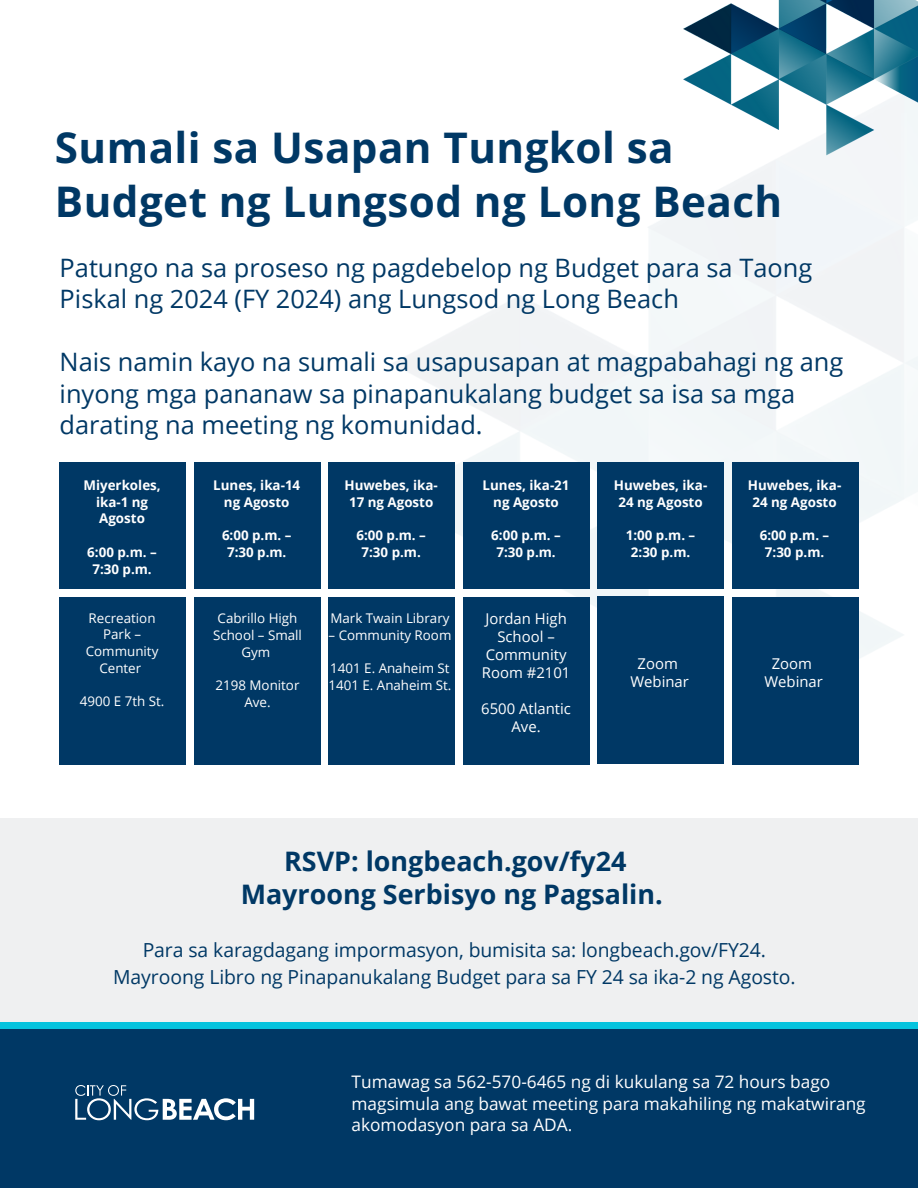
<style>
.page{position:relative;width:918px;height:1188px;background:#fff}
.page>*{position:absolute;margin:0;border:0;box-sizing:border-box;transform-origin:0 0}
.t1{font:700 42.15px/54px "Open Sans";letter-spacing:.01em;color:#003865}
.t2{font:700 26.85px "Open Sans";color:#003865}
.t3{font:25.35px/31.5px "Open Sans";color:#003865}
.t4{font:19.35px "Open Sans";letter-spacing:-.005em;color:#003865}
.t5{font:17.25px/21.5px "Open Sans";color:#fff}
.t6{font:14.85px/18px "Open Sans";color:#fff;text-align:center}
.t7{font:700 13.35px/16.6px "Open Sans";color:#fff;text-align:center}
.t8{font:13.35px/16.6px "Open Sans";color:#fff;text-align:center}
</style>
<div class="page">
<img style="left:391px;top:205px;width:527px;height:560px">
<div style="left:0;top:818px;width:918px;height:370px;background:#eff0f1"></div>
<div style="left:0;top:1029px;width:918px;height:159px;background:#003865"></div>
<div style="left:0;top:1022px;width:918px;height:7px;background:#05c3de"></div>
<svg style="left:75px;top:1085px;width:179px;height:35px"></svg>
<img style="left:683px;top:0;width:235px;height:205px">
<div style="left:60px;top:463px;width:126px;height:126px;background:#003865"></div>
<div style="left:194px;top:463px;width:127px;height:126px;background:#003865"></div>
<div style="left:329px;top:463px;width:126px;height:126px;background:#003865"></div>
<div style="left:464px;top:463px;width:126px;height:126px;background:#003865"></div>
<div style="left:598px;top:462px;width:126px;height:126px;background:#003865"></div>
<div style="left:732px;top:463px;width:126px;height:126px;background:#003865"></div>
<div style="left:59px;top:597px;width:127px;height:167px;background:#003865"></div>
<div style="left:194px;top:597px;width:126px;height:167px;background:#003865"></div>
<div style="left:329px;top:597px;width:126px;height:167px;background:#003865"></div>
<div style="left:463px;top:597px;width:127px;height:167px;background:#003865"></div>
<div style="left:598px;top:596px;width:126px;height:168px;background:#003865"></div>
<div style="left:732px;top:597px;width:126px;height:167px;background:#003865"></div>
<p class="t1" style="left:55px;top:120px;width:729px">Sumali sa Usapan Tungkol sa<br>Budget ng Lungsod ng Long Beach</p>
<p class="t3" style="left:60px;top:251px;width:754px">Patungo na sa proseso ng pagdebelop ng Budget para sa Taong<br>Piskal ng 2024 (FY 2024) ang Lungsod ng Long Beach</p>
<p class="t3" style="left:60px;top:345px;width:785px">Nais namin kayo na sumali sa usapusapan at magpabahagi ng ang inyong mga pananaw sa pinapanukalang budget sa isa sa mga darating na meeting ng komunidad.</p>
<p class="t7" style="left:83px;top:476px;width:79px">Miyerkoles, ika-1 ng<br>Agosto</p>
<p class="t7" style="left:87px;top:543px;width:71px">6:00 p.m. –<br>7:30 p.m.</p>
<p class="t8" style="left:86px;top:609px;width:74px">Recreation<br>Park –<br>Community<br>Center</p>
<p class="t8" style="left:80px;top:693px;width:86px">4900 E 7th St.</p>
<p class="t7" style="left:213px;top:476px;width:88px">Lunes, ika-14 ng Agosto</p>
<p class="t7" style="left:222px;top:527px;width:71px">6:00 p.m. –<br>7:30 p.m.</p>
<p class="t8" style="left:213px;top:610px;width:90px">Cabrillo High<br>School – Small<br>Gym</p>
<p class="t8" style="left:216px;top:677px;width:85px">2198 Monitor<br>Ave.</p>
<p class="t7" style="left:345px;top:476px;width:95px">Huwebes, ika-<br>17 ng Agosto</p>
<p class="t7" style="left:356px;top:527px;width:71px">6:00 p.m. –<br>7:30 p.m.</p>
<p class="t8" style="left:330px;top:610px;width:121px">Mark Twain Library</p>
<p class="t8" style="left:329px;top:626px;width:124px">– Community Room</p>
<p class="t8" style="left:330px;top:660px;width:121px">1401 E. Anaheim St</p>
<p class="t8" style="left:329px;top:676px;width:124px">1401 E. Anaheim St.</p>
<p class="t7" style="left:483px;top:476px;width:88px">Lunes, ika-21 ng Agosto</p>
<p class="t7" style="left:491px;top:527px;width:71px">6:00 p.m. –<br>7:30 p.m.</p>
<p class="t6" style="left:482px;top:610px;width:90px">Jordan High<br>School –<br>Community<br>Room #2101</p>
<p class="t6" style="left:481px;top:700px;width:91px">6500 Atlantic<br>Ave.</p>
<p class="t7" style="left:614px;top:476px;width:95px">Huwebes, ika-<br>24 ng Agosto</p>
<p class="t7" style="left:626px;top:527px;width:71px">1:00 p.m. –<br>2:30 p.m.</p>
<p class="t6" style="left:638px;top:655px;width:42px">Zoom</p>
<p class="t6" style="left:630px;top:673px;width:60px">Webinar</p>
<p class="t7" style="left:748px;top:476px;width:95px">Huwebes, ika-<br>24 ng Agosto</p>
<p class="t7" style="left:760px;top:527px;width:71px">6:00 p.m. –<br>7:30 p.m.</p>
<p class="t6" style="left:772px;top:655px;width:42px">Zoom</p>
<p class="t6" style="left:765px;top:673px;width:60px">Webinar</p>
<p class="t2" style="left:284px;top:842px;width:344px">RSVP: longbeach.gov/fy24</p>
<p class="t2" style="left:241px;top:875px;width:424px">Mayroong Serbisyo ng Pagsalin.</p>
<p class="t4" style="left:143px;top:936px;width:625px">Para sa karagdagang impormasyon, bumisita sa: longbeach.gov/FY24.</p>
<p class="t4" style="left:113px;top:963px;width:684px">Mayroong Libro ng Pinapanukalang Budget para sa FY 24 sa ika-2 ng Agosto.</p>
<p class="t5" style="left:352px;top:1071px;width:516px">Tumawag sa 562-570-6465 ng di kukulang sa 72 hours bago magsimula ang bawat meeting para makahiling ng makatwirang akomodasyon para sa ADA.</p>
</div>
